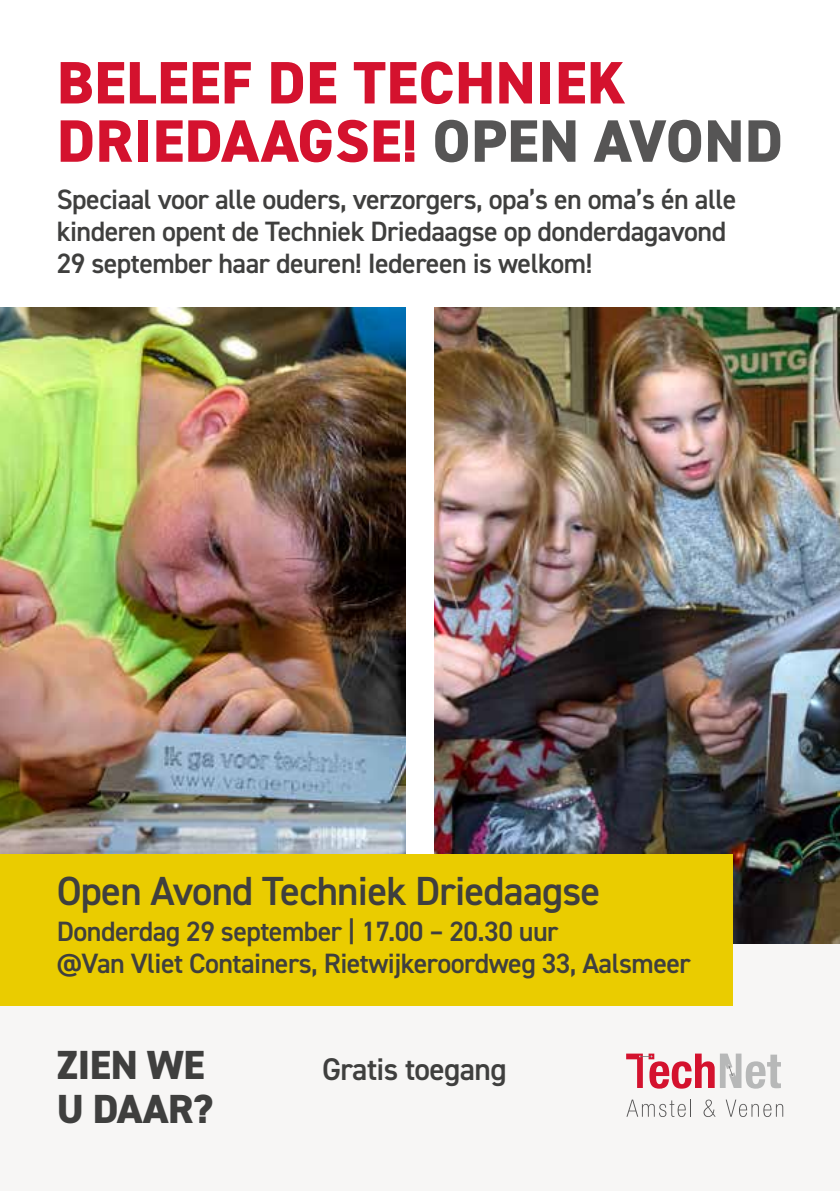
<style>
.page{position:relative;width:840px;height:1191px;background:#fff}
.page>*{position:absolute;margin:0;border:0;box-sizing:border-box;transform-origin:0 0}
.t1{font:800 60px/58.2px "DIN2014";letter-spacing:.01em;color:#d4122e}
.t2{font:600 40.8px "DIN2014";letter-spacing:-.02em;color:#3f3f3e}
.t3{font:800 40.8px/43.4px "DIN2014";letter-spacing:-.01em;color:#3f3f3e}
.t4{font:600 31.4px "DIN2014";letter-spacing:-.02em;color:#3f3f3e}
.t5{font:600 28px/32px "DIN2014";letter-spacing:-.02em;color:#3f3f3e}
.s1{color:#565555}
</style>
<div class="page">
<img style="left:434px;top:308px;width:405px;height:635px">
<img style="left:0;top:308px;width:405px;height:546px">
<div style="left:0;top:944px;width:839px;height:247px;background:#f7f6f5"></div>
<div style="left:0;top:854px;width:731px;height:151px;background:#eacc00"></div>
<svg style="left:626px;top:1099px;width:60px;height:18px"></svg>
<svg style="left:703px;top:1099px;width:12px;height:18px"></svg>
<svg style="left:725px;top:1099px;width:57px;height:18px"></svg>
<svg style="left:626px;top:1053px;width:154px;height:35px"></svg>
<svg style="left:727px;top:1065px;width:5px;height:11px"></svg>
<h1 class="t1" style="left:57px;top:54px;width:727px">BELEEF DE TECHNIEK<br>DRIEDAAGSE! <span class="s1">OPEN AVOND</span></h1>
<p class="t5" style="left:57px;top:183px;width:680px">Speciaal voor alle ouders, verzorgers, opa’s en oma’s én alle kinderen opent de Techniek Driedaagse op donderdagavond<br>29 september haar deuren! Iedereen is welkom!</p>
<h2 class="t2" style="left:57px;top:864px;width:545px">Open Avond Techniek Driedaagse</h2>
<p class="t5" style="left:57px;top:915px;width:635px">Donderdag 29 september | 17.00 – 20.30 uur<br>@Van Vliet Containers, Rietwijkeroordweg 33, Aalsmeer</p>
<h2 class="t3" style="left:57px;top:1043px;width:157px">ZIEN WE<br>U DAAR?</h2>
<p class="t4" style="left:322px;top:1048px;width:186px">Gratis toegang</p>
</div>
